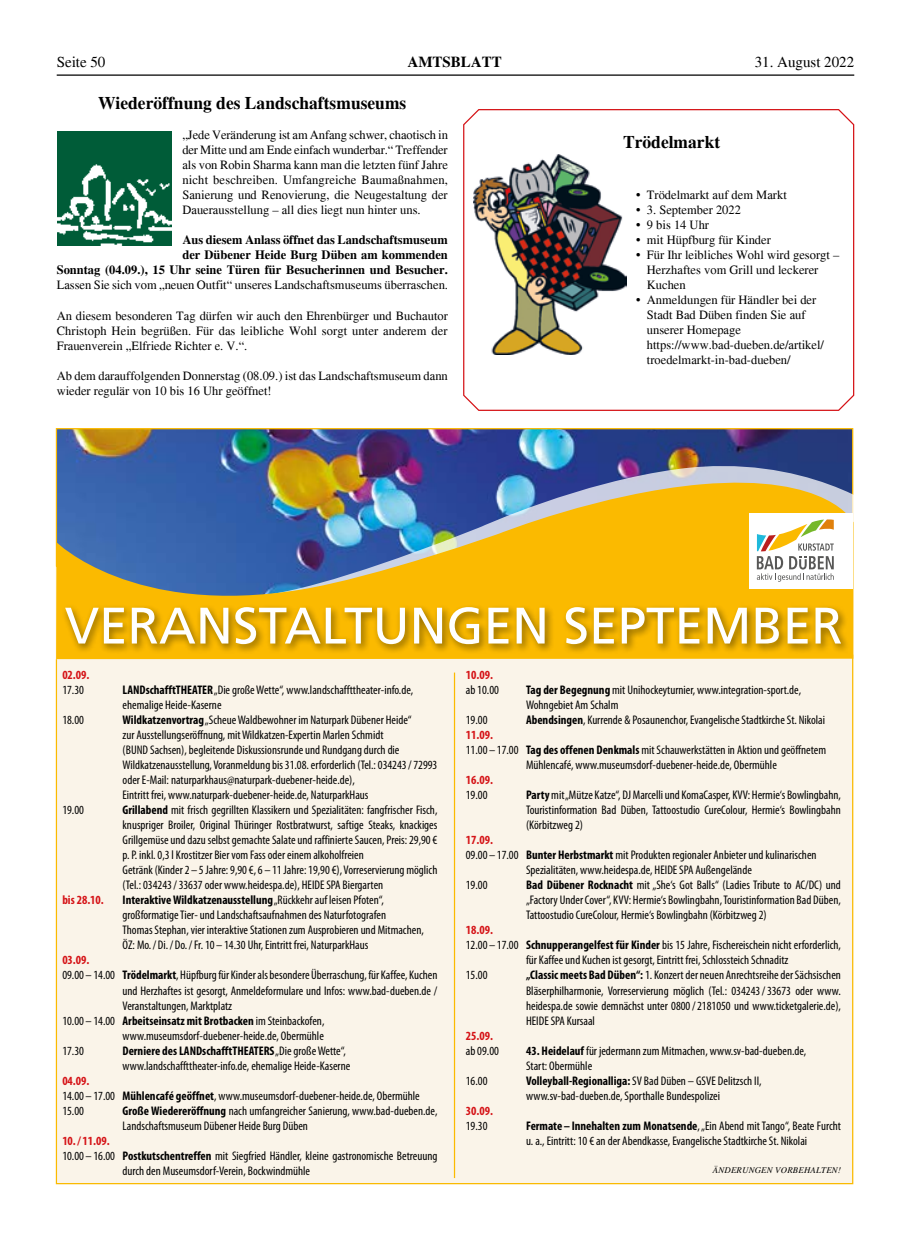
<style>
.page{position:relative;width:911px;height:1241px;background:#fff}
.page>*{position:absolute;margin:0;border:0;box-sizing:border-box;transform-origin:0 0}
.t1{font:51.25px "Frutiger LT Std";color:#fff}
.t2{font:700 17.5px "Times";color:#000}
.t3{font:15px "Times";color:#000}
.t4{font:700 15px "Times";color:#000}
.t5{font:condensed 12.5px/15px "Myriad Pro";color:#000}
.t6{font:12.5px/15px "Times";color:#000}
.t7{font:700 12.5px/15px "Times";color:#000;text-align:right}
.t8{font:700 condensed 12.5px "Myriad Pro";color:#d51317}
.t9{font:italic 8.75px "Times";letter-spacing:.025em;color:#000}
.s1{font-weight:700}
.s2{font-weight:700;color:#d51317}
</style>
<div class="page">
<hr style="left:57px;top:74px;width:797px;height:2px;background:#000">
<div style="left:56px;top:428px;width:796px;height:755px;background:#faf4e9"></div>
<img style="left:58px;top:430px;width:793px;height:22px">
<hr style="left:454px;top:672px;width:1px;height:505px;background:#fbba00">
<img style="left:55px;top:452px;width:799px;height:207px">
<svg style="left:56px;top:473px;width:797px;height:186px;background:#a0955d"></svg>
<div style="left:60px;top:602px;width:790px;height:52px;background:#000;opacity:.4"></div>
<div style="left:749px;top:512px;width:104px;height:76px;background:#fff"></div>
<svg style="left:757px;top:519px;width:76px;height:62px"></svg>
<div style="left:58px;top:131px;width:114px;height:114px;background:#005c38"></div>
<img style="left:58px;top:164px;width:114px;height:81px">
<svg style="left:463px;top:109px;width:392px;height:302px"></svg>
<img style="left:473px;top:155px;width:154px;height:199px">
<p class="t3" style="left:57px;top:53px;width:50px">Seite 50</p>
<p class="t4" style="left:407px;top:52px;width:96px">AMTSBLATT</p>
<p class="t3" style="left:754px;top:53px;width:101px">31. August 2022</p>
<h2 class="t2" style="left:98px;top:93px;width:310px">Wiederöffnung des Landschaftsmuseums</h2>
<p class="t6" style="left:182px;top:128px;width:267px;text-align:justify">„Jede Veränderung ist am Anfang schwer, chaotisch in der Mitte und am Ende einfach wunderbar.“ Treffender als von Robin Sharma kann man die letzten fünf Jahre nicht beschreiben. Umfangreiche Baumaßnahmen, Sanierung und Renovierung, die Neugestaltung der Dauerausstellung – all dies liegt nun hinter uns.</p>
<p class="t7" style="left:57px;top:232px;width:393px">Aus diesem Anlass öffnet das Landschaftsmuseum<br>der Dübener Heide Burg Düben am kommenden<br>Sonntag (04.09.), 15 Uhr seine Türen für Besucherinnen und Besucher.</p>
<p class="t6" style="left:57px;top:278px;width:393px">Lassen Sie sich vom „neuen Outfit“ unseres Landschaftsmuseums überraschen.</p>
<p class="t6" style="left:57px;top:308px;width:393px;text-align:justify">An diesem besonderen Tag dürfen wir auch den Ehrenbürger und Buchautor Christoph Hein begrüßen. Für das leibliche Wohl sorgt unter anderem der Frauenverein „Elfriede Richter e. V.“.</p>
<p class="t6" style="left:57px;top:368px;width:393px">Ab dem darauffolgenden Donnerstag (08.09.) ist das Landschaftsmuseum dann wieder regulär von 10 bis 16 Uhr geöffnet!</p>
<h2 class="t2" style="left:623px;top:131px;width:99px">Trödelmarkt</h2>
<p class="t6" style="left:636px;top:187px;width:152px">• Trödelmarkt auf dem Markt</p>
<p class="t6" style="left:636px;top:202px;width:106px">• 3. September 2022</p>
<p class="t6" style="left:636px;top:217px;width:74px">• 9 bis 14 Uhr</p>
<p class="t6" style="left:636px;top:232px;width:136px">• mit Hüpfburg für Kinder</p>
<p class="t6" style="left:647px;top:247px;width:194px;text-indent:-11px">• Für Ihr leibliches Wohl wird gesorgt –<br>Herzhaftes vom Grill und leckerer<br>Kuchen</p>
<p class="t6" style="left:647px;top:292px;width:179px;text-indent:-11px">• Anmeldungen für Händler bei der<br>Stadt Bad Düben finden Sie auf unserer Homepage https://www.bad-dueben.de/artikel/ troedelmarkt-in-bad-dueben/</p>
<h1 class="t1" style="left:65px;top:595px;width:779px">VERANSTALTUNGEN SEPTEMBER</h1>
<p class="t8" style="left:62px;top:667px;width:29px">02.09.</p>
<p class="t5" style="left:62px;top:682px;width:23px">17.30</p>
<p class="t5" style="left:123px;top:682px;width:292px"><span class="s1">LANDschafftTHEATER</span> „Die große Wette“, www.landschaffttheater-info.de, ehemalige Heide-Kaserne</p>
<p class="t5" style="left:62px;top:712px;width:23px">18.00</p>
<p class="t5" style="left:123px;top:712px;width:316px"><span class="s1">Wildkatzenvortrag</span> „Scheue Waldbewohner im Naturpark Dübener Heide“<br>zur Ausstellungseröffnung, mit Wildkatzen-Expertin Marlen Schmidt<br>(BUND Sachsen), begleitende Diskussionsrunde und Rundgang durch die Wildkatzenausstellung, Voranmeldung bis 31.08. erforderlich (Tel.: 034243/72993 oder E-Mail: naturparkhaus@naturpark-duebener-heide.de),<br>Eintritt frei, www.naturpark-duebener-heide.de, NaturparkHaus</p>
<p class="t5" style="left:62px;top:802px;width:23px">19.00</p>
<p class="t5" style="left:123px;top:802px;width:316px"><span class="s1">Grillabend</span> mit frisch gegrillten Klassikern und Spezialitäten: fangfrischer Fisch, knuspriger Broiler, Original Thüringer Rostbratwurst, saftige Steaks, knackiges Grillgemüse und dazu selbst gemachte Salate und raffinierte Saucen, Preis: 29,90 € p. P. inkl. 0,3 l Krostitzer Bier vom Fass oder einem alkoholfreien<br>Getränk (Kinder 2–5 Jahre: 9,90 €, 6–11 Jahre: 19,90 €), Vorreservierung möglich (Tel.: 034243/33637 oder www.heidespa.de), HEIDE SPA Biergarten</p>
<p class="t8" style="left:62px;top:892px;width:43px">bis 28.10.</p>
<p class="t5" style="left:123px;top:892px;width:303px"><span class="s1">Interaktive Wildkatzenausstellung</span> „Rückkehr auf leisen Pfoten“, großformatige Tier- und Landschaftsaufnahmen des Naturfotografen<br>Thomas Stephan, vier interaktive Stationen zum Ausprobieren und Mitmachen, ÖZ: Mo./ Di./ Do./Fr. 10 –14.30 Uhr, Eintritt frei, NaturparkHaus</p>
<p class="t8" style="left:62px;top:952px;width:29px">03.09.</p>
<p class="t5" style="left:62px;top:967px;width:376px">09.00 – 14.00 <span class="s1">Trödelmarkt</span>, Hüpfburg für Kinder als besondere Überraschung, für Kaffee, Kuchen</p>
<p class="t5" style="left:123px;top:982px;width:316px">und Herzhaftes ist gesorgt, Anmeldeformulare und Infos: www.bad-dueben.de /</p>
<p class="t5" style="left:123px;top:997px;width:111px">Veranstaltungen, Marktplatz</p>
<p class="t5" style="left:62px;top:1012px;width:263px">10.00 – 14.00 <span class="s1">Arbeitseinsatz mit Brotbacken</span> im Steinbackofen,</p>
<p class="t5" style="left:123px;top:1027px;width:203px">www.museumsdorf-duebener-heide.de, Obermühle</p>
<p class="t5" style="left:62px;top:1042px;width:23px">17.30</p>
<p class="t5" style="left:123px;top:1042px;width:229px"><span class="s1">Derniere des LANDschafftTHEATERS</span> „Die große Wette“, www.landschaffttheater-info.de, ehemalige Heide-Kaserne</p>
<p class="t5" style="left:62px;top:1072px;width:359px"><span class="s2">04.09.<br></span>14.00 – 17.00 <span class="s1">Mühlencafé geöffnet</span>, www.museumsdorf-duebener-heide.de, Obermühle<br>15.00</p>
<p class="t8" style="left:466px;top:667px;width:29px">10.09.</p>
<p class="t5" style="left:466px;top:682px;width:35px">ab 10.00</p>
<p class="t5" style="left:526px;top:682px;width:276px"><span class="s1">Tag der Begegnung</span> mit Unihockeyturnier, www.integration-sport.de,<br>Wohngebiet Am Schalm</p>
<p class="t5" style="left:466px;top:712px;width:23px">19.00</p>
<p class="t5" style="left:526px;top:712px;width:300px"><span class="s1">Abendsingen</span>, Kurrende &amp; Posaunenchor, Evangelische Stadtkirche St. Nikolai</p>
<p class="t8" style="left:466px;top:727px;width:29px">11.09.</p>
<p class="t5" style="left:466px;top:742px;width:362px">11.00 –17.00 <span class="s1">Tag des offenen Denkmals</span> mit Schauwerkstätten in Aktion und geöffnetem</p>
<p class="t5" style="left:526px;top:757px;width:252px">Mühlencafé, www.museumsdorf-duebener-heide.de, Obermühle</p>
<p class="t8" style="left:466px;top:772px;width:29px">16.09.</p>
<p class="t5" style="left:466px;top:787px;width:23px">19.00</p>
<p class="t5" style="left:526px;top:787px;width:316px;text-align:justify"><span class="s1">Party</span> mit „Mütze Katze“, DJ Marcelli und KomaCasper, KVV: Hermie‘s Bowlingbahn, Touristinformation Bad Düben, Tattoostudio CureColour, Hermie‘s Bowlingbahn (Körbitzweg 2)</p>
<p class="t8" style="left:466px;top:832px;width:29px">17.09.</p>
<p class="t5" style="left:466px;top:847px;width:352px">09.00 –17.00 <span class="s1">Bunter Herbstmarkt</span> mit Produkten regionaler Anbieter und kulinarischen</p>
<p class="t5" style="left:526px;top:862px;width:227px">Spezialitäten, www.heidespa.de, HEIDE SPA Außengelände</p>
<p class="t5" style="left:466px;top:877px;width:23px">19.00</p>
<p class="t5" style="left:526px;top:877px;width:316px;text-align:justify"><span class="s1">Bad Dübener Rocknacht</span> mit „She‘s Got Balls“ (Ladies Tribute to AC/DC) und „Factory Under Cover“, KVV: Hermie‘s Bowlingbahn, Touristinformation Bad Düben, Tattoostudio CureColour, Hermie‘s Bowlingbahn (Körbitzweg 2)</p>
<p class="t8" style="left:466px;top:922px;width:29px">18.09.</p>
<p class="t5" style="left:466px;top:937px;width:376px">12.00 –17.00 <span class="s1">Schnupperangelfest für Kinder</span> bis 15 Jahre, Fischereischein nicht erforderlich,</p>
<p class="t5" style="left:526px;top:952px;width:264px">für Kaffee und Kuchen ist gesorgt, Eintritt frei, Schlossteich Schnaditz</p>
<p class="t5" style="left:466px;top:967px;width:23px">15.00</p>
<p class="t5" style="left:526px;top:967px;width:316px;text-align:justify"><span class="s1">„Classic meets Bad Düben“:</span> 1. Konzert der neuen Anrechtsreihe der Sächsischen Bläserphilharmonie, Vorreservierung möglich (Tel.: 034243/33673 oder www. heidespa.de sowie demnächst unter 0800/2181050 und www.ticketgalerie.de), HEIDE SPA Kursaal</p>
<p class="t8" style="left:466px;top:1027px;width:29px">25.09.</p>
<p class="t5" style="left:466px;top:1042px;width:35px">ab 09.00</p>
<p class="t5" style="left:526px;top:1042px;width:282px"><span class="s1">43. Heidelauf</span> für jedermann zum Mitmachen, www.sv-bad-dueben.de,<br>Start: Obermühle</p>
<p class="t5" style="left:466px;top:1072px;width:23px">16.00</p>
<p class="t5" style="left:526px;top:1072px;width:237px"><span class="s1">Volleyball-Regionalliga:</span> SV Bad Düben – GSVE Delitzsch II, www.sv-bad-dueben.de, Sporthalle Bundespolizei</p>
<p class="t8" style="left:466px;top:1102px;width:29px">30.09.</p>
<p class="t5" style="left:466px;top:1117px;width:23px">19.30</p>
<p class="t5" style="left:526px;top:1117px;width:316px"><span class="s1">Fermate– Innehalten zum Monatsende</span>, „Ein Abend mit Tango“, Beate Furcht u. a., Eintritt: 10 € an der Abendkasse, Evangelische Stadtkirche St. Nikolai</p>
<p class="t9" style="left:713px;top:1164px;width:130px">ÄNDERUNGEN VORBEHALTEN!</p>
<p class="t5" style="left:123px;top:1102px;width:316px"><span class="s1">Große Wiedereröffnung</span> nach umfangreicher Sanierung, www.bad-dueben.de,<br>Landschaftsmuseum Dübener Heide Burg Düben</p>
<p class="t8" style="left:62px;top:1132px;width:49px">10./ 11.09.</p>
<p class="t5" style="left:62px;top:1147px;width:376px">10.00 – 16.00 <span class="s1">Postkutschentreffen</span> mit Siegfried Händler, kleine gastronomische Betreuung</p>
<p class="t5" style="left:123px;top:1162px;width:189px">durch den Museumsdorf-Verein, Bockwindmühle</p>
</div>
